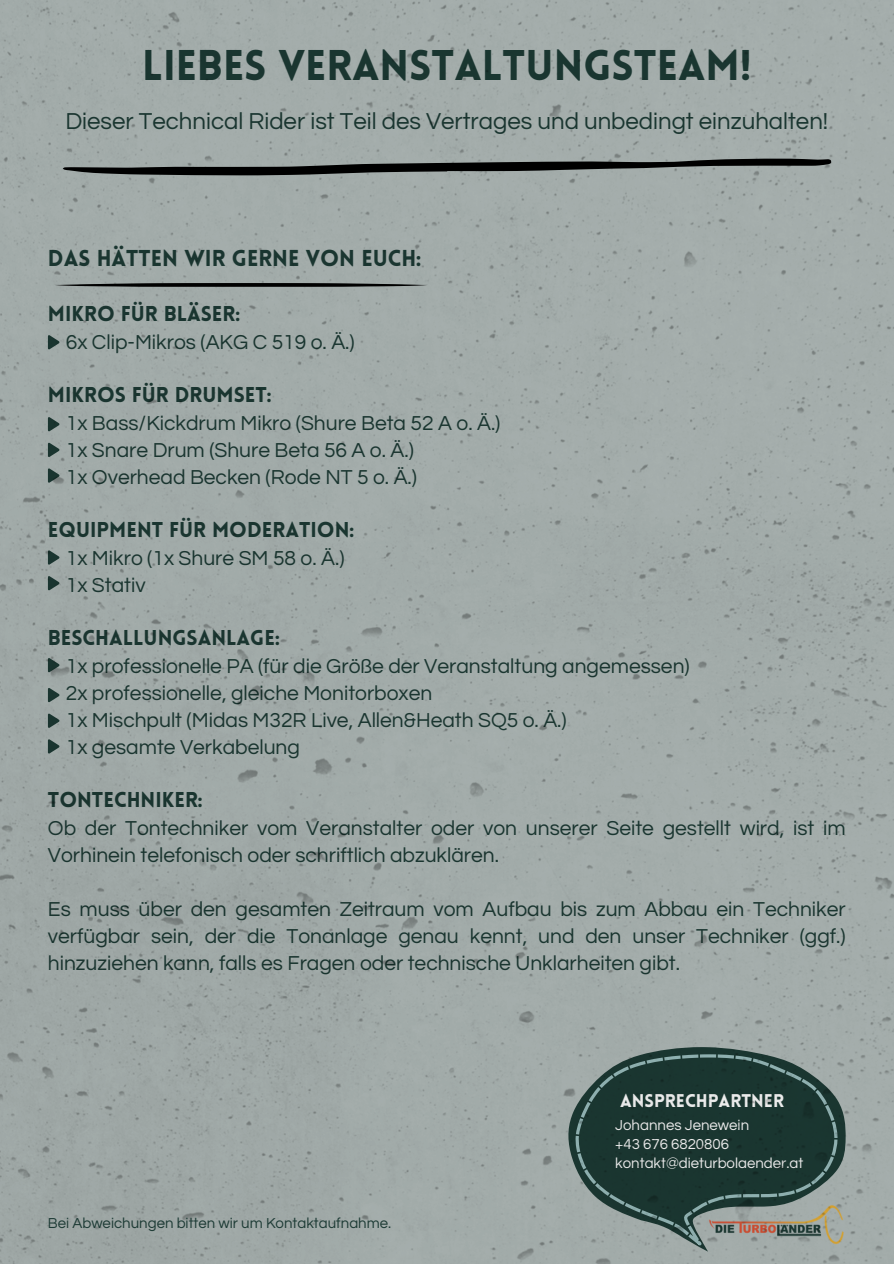
<style>
.page{position:relative;width:894px;height:1264px;background:#fff}
.page>*{position:absolute;margin:0;border:0;box-sizing:border-box;transform-origin:0 0}
.t1{font:900 42px "Lovelo";color:#1d3b35}
.t2{font:24px "Questrial";color:#1d3b35}
.t3{font:900 22.5px "Lovelo";color:#1d3b35}
.t4{font:21px/27.3px "Questrial";color:#1d3b35}
.t5{font:900 18px "Lovelo";color:#fff}
.t6{font:15px "Questrial";color:#fff}
.t7{font:15px "Questrial";color:#1d3b35}
.s1{font-family:"Lovelo";font-weight:900}
</style>
<div class="page">
<img style="left:0;top:0;width:893px;height:1263px">
<h4 class="t1" style="left:142px;top:49px;width:610px">LIEBES VERANSTALTUNGSTEAM!</h4>
<h4 class="t2" style="left:65px;top:109px;width:764px">Dieser Technical Rider ist Teil des Vertrages und unbedingt einzuhalten!</h4>
<p class="t3" style="left:48px;top:249px;width:375px">DAS HÄTTEN WIR GERNE VON EUCH:</p>
<p class="t4" style="left:66px;top:300px;width:290px;line-height:28.2px;text-indent:-18px"><span class="s1">MIKRO FÜR BLÄSER:<br></span>6x Clip-Mikros (AKG C 519 o. Ä.)</p>
<p class="t4" style="left:66px;top:381px;width:436px;text-indent:-18px"><span class="s1">MIKROS FÜR DRUMSET:<br></span>1x Bass/Kickdrum Mikro (Shure Beta 52 A o. Ä.)<br>1x Snare Drum (Shure Beta 56 A o. Ä.)<br>1x Overhead Becken (Rode NT 5 o. Ä.)</p>
<h1 class="t4" style="left:66px;top:516px;width:290px;text-indent:-18px"><span class="s1">EQUIPMENT FÜR MODERATION:<br></span>1x Mikro (1x Shure SM 58 o. Ä.)<br>1x Stativ</h1>
<h3 class="t4" style="left:66px;top:624px;width:625px;text-indent:-18px"><span class="s1">BESCHALLUNGSANLAGE:<br></span>1x professionelle PA (für die Größe der Veranstaltung angemessen)<br>2x professionelle, gleiche Monitorboxen<br>1x Mischpult (Midas M32R Live, Allen&amp;Heath SQ5 o. Ä.)<br>1x gesamte Verkabelung</h3>
<p class="t4" style="left:48px;top:786px;width:799px"><span class="s1">TONTECHNIKER:<br></span>Ob der Tontechniker vom Veranstalter oder von unserer Seite gestellt wird, ist im<br>Vorhinein telefonisch oder schriftlich abzuklären.</p>
<h2 class="t4" style="left:48px;top:896px;width:799px;text-align:justify">Es muss über den gesamten Zeitraum vom Aufbau bis zum Abbau ein Techniker verfügbar sein, der die Tonanlage genau kennt, und den unser Techniker (ggf.) hinzuziehen kann, falls es Fragen oder technische Unklarheiten gibt.</h2>
<p class="t7" style="left:48px;top:1215px;width:345px">Bei Abweichungen bitten wir um Kontaktaufnahme.</p>
<h4 class="t5" style="left:620px;top:1093px;width:165px">ANSPRECHPARTNER</h4>
<h4 class="t6" style="left:615px;top:1117px;width:135px">Johannes Jenewein</h4>
<h4 class="t6" style="left:615px;top:1136px;width:115px">+43 676 6820806</h4>
<h4 class="t6" style="left:615px;top:1155px;width:189px">kontakt@dieturbolaender.at</h4>
</div>
